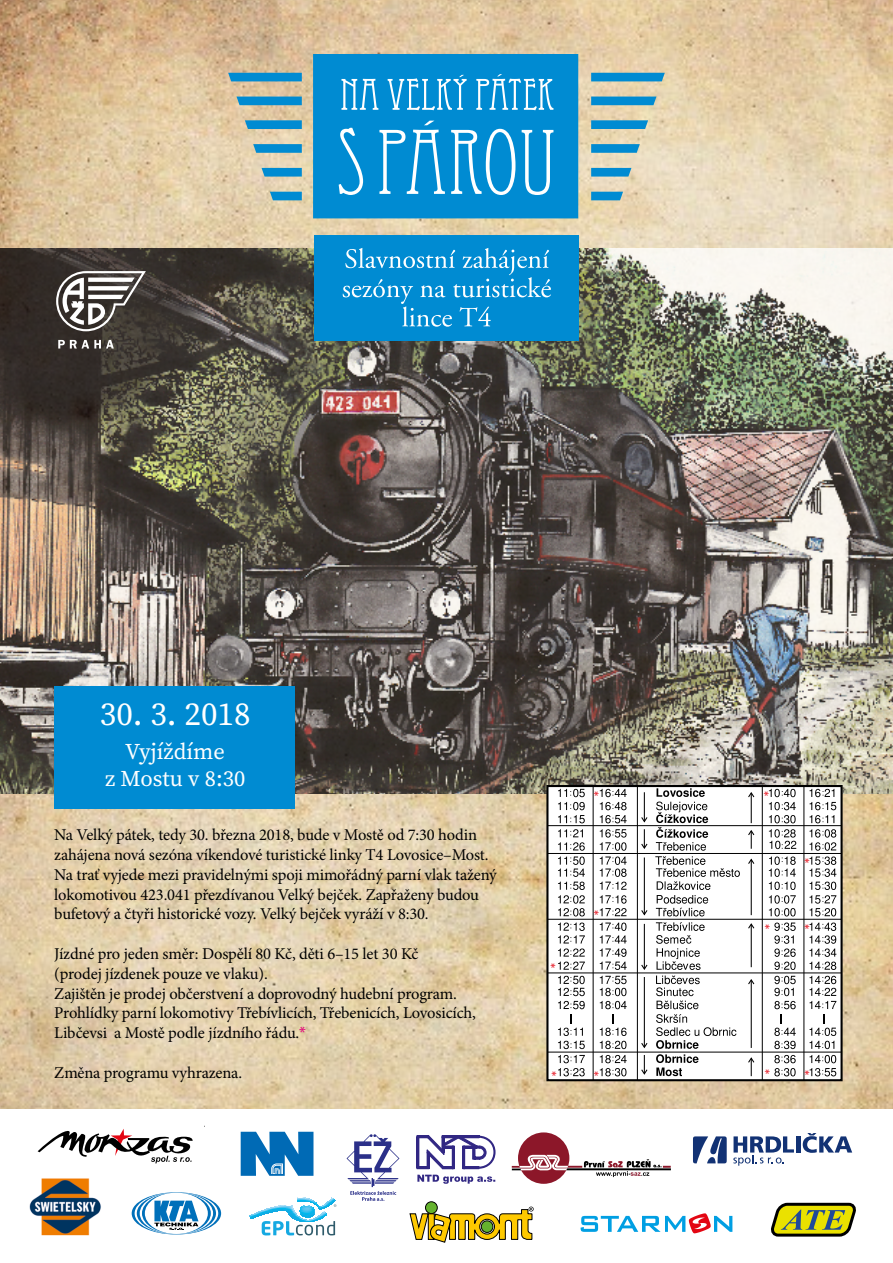
<style>
.page{position:relative;width:893px;height:1263px;background:#fff}
.page>*{position:absolute;margin:0;border:0;box-sizing:border-box;transform-origin:0 0}
.t1{font:33px "Source Serif Pro";color:#fff}
.t2{font:22.5px/27px "Source Serif Pro";color:#fff;text-align:center}
.t3{font:16.5px/19.8px "Minion Pro";letter-spacing:-.01em;color:#000}
.t4{font:12.45px "Myriad Pro";color:#e30613}
.s1{font-family:"Myriad Pro";color:#e6007d}
</style>
<div class="page">
<img style="left:0;top:0;width:893px;height:1109px">
<img style="left:0;top:248px;width:893px;height:545px">
<div style="left:547px;top:786px;width:295px;height:294px;background:#fff"></div>
<div style="left:546px;top:785px;width:297px;height:296px;border:2px solid #000"></div>
<svg style="left:655px;top:788px;width:85px;height:128px"></svg>
<svg style="left:656px;top:922px;width:80px;height:154px"></svg>
<svg style="left:558px;top:789px;width:27px;height:34px"></svg>
<svg style="left:558px;top:829px;width:27px;height:87px"></svg>
<svg style="left:558px;top:922px;width:27px;height:48px"></svg>
<svg style="left:558px;top:976px;width:27px;height:73px"></svg>
<svg style="left:558px;top:1055px;width:27px;height:21px"></svg>
<svg style="left:600px;top:789px;width:27px;height:34px"></svg>
<svg style="left:600px;top:829px;width:27px;height:87px"></svg>
<svg style="left:600px;top:922px;width:27px;height:48px"></svg>
<svg style="left:600px;top:976px;width:27px;height:73px"></svg>
<svg style="left:600px;top:1055px;width:27px;height:21px"></svg>
<svg style="left:769px;top:789px;width:27px;height:34px"></svg>
<svg style="left:769px;top:829px;width:27px;height:20px"></svg>
<svg style="left:769px;top:856px;width:27px;height:60px"></svg>
<svg style="left:774px;top:922px;width:22px;height:48px"></svg>
<svg style="left:774px;top:1055px;width:22px;height:21px"></svg>
<svg style="left:809px;top:789px;width:27px;height:34px"></svg>
<svg style="left:809px;top:829px;width:27px;height:87px"></svg>
<svg style="left:809px;top:922px;width:27px;height:48px"></svg>
<svg style="left:809px;top:1055px;width:27px;height:21px"></svg>
<svg style="left:774px;top:976px;width:22px;height:73px"></svg>
<svg style="left:809px;top:976px;width:27px;height:73px"></svg>
<svg style="left:748px;top:792px;width:7px;height:31px"></svg>
<hr style="left:547px;top:1052px;width:295px;height:1px;background:#000">
<hr style="left:547px;top:973px;width:295px;height:1px;background:#000">
<hr style="left:547px;top:919px;width:295px;height:1px;background:#000">
<hr style="left:547px;top:853px;width:295px;height:1px;background:#000">
<hr style="left:547px;top:825px;width:295px;height:1px;background:#000">
<svg style="left:641px;top:792px;width:7px;height:31px"></svg>
<hr style="left:804px;top:786px;width:1px;height:294px;background:#000">
<hr style="left:762px;top:786px;width:1px;height:294px;background:#000">
<hr style="left:637px;top:786px;width:1px;height:294px;background:#000">
<hr style="left:593px;top:786px;width:1px;height:294px;background:#000">
<svg style="left:641px;top:829px;width:7px;height:20px"></svg>
<hr style="left:644px;top:857px;width:1px;height:57px;background:#000">
<svg style="left:641px;top:909px;width:7px;height:7px"></svg>
<hr style="left:644px;top:924px;width:1px;height:44px;background:#000">
<svg style="left:641px;top:963px;width:7px;height:7px"></svg>
<hr style="left:644px;top:977px;width:1px;height:69px;background:#000">
<svg style="left:641px;top:1042px;width:7px;height:7px"></svg>
<svg style="left:641px;top:1055px;width:7px;height:20px"></svg>
<svg style="left:748px;top:830px;width:7px;height:19px"></svg>
<hr style="left:751px;top:860px;width:1px;height:55px;background:#000">
<svg style="left:748px;top:858px;width:7px;height:7px"></svg>
<hr style="left:751px;top:925px;width:1px;height:42px;background:#000">
<svg style="left:748px;top:923px;width:7px;height:7px"></svg>
<hr style="left:751px;top:981px;width:1px;height:67px;background:#000">
<svg style="left:748px;top:979px;width:7px;height:6px"></svg>
<svg style="left:748px;top:1057px;width:7px;height:19px"></svg>
<div style="left:314px;top:235px;width:264px;height:105px;background:#008bd2"></div>
<svg style="left:343px;top:248px;width:208px;height:79px"></svg>
<svg style="left:228px;top:54px;width:437px;height:164px;background:#72adc0"></svg>
<svg style="left:339px;top:74px;width:214px;height:121px;background:#2ea0da"></svg>
<div style="left:54px;top:686px;width:241px;height:122px;background:#008bd2"></div>
<svg style="left:771px;top:1202px;width:85px;height:35px;background:#a0a133"></svg>
<svg style="left:417px;top:1135px;width:79px;height:49px"></svg>
<svg style="left:693px;top:1136px;width:34px;height:27px"></svg>
<hr style="left:796px;top:1136px;width:4px;height:16px;background:#123274">
<svg style="left:733px;top:1136px;width:61px;height:30px"></svg>
<svg style="left:803px;top:1133px;width:49px;height:20px"></svg>
<svg style="left:346px;top:1134px;width:53px;height:67px"></svg>
<div style="left:518px;top:1132px;width:51px;height:52px;background:#8c1729;border-radius:50%"></div>
<svg style="left:512px;top:1155px;width:159px;height:22px"></svg>
<img style="left:29px;top:1178px;width:72px;height:58px">
<svg style="left:425px;top:1202px;width:12px;height:11px"></svg>
<div style="left:425px;top:1201px;width:13px;height:13px;border:1px solid #000;border-radius:50%"></div>
<svg style="left:409px;top:1206px;width:125px;height:37px"></svg>
<svg style="left:38px;top:1129px;width:155px;height:34px"></svg>
<svg style="left:132px;top:1192px;width:89px;height:42px"></svg>
<svg style="left:135px;top:1192px;width:83px;height:42px"></svg>
<svg style="left:137px;top:1192px;width:79px;height:42px"></svg>
<svg style="left:140px;top:1192px;width:73px;height:42px"></svg>
<svg style="left:142px;top:1192px;width:69px;height:42px"></svg>
<div style="left:145px;top:1193px;width:63px;height:41px;background:#fff;border-radius:50%"></div>
<svg style="left:154px;top:1200px;width:44px;height:30px"></svg>
<svg style="left:581px;top:1213px;width:151px;height:20px"></svg>
<svg style="left:56px;top:271px;width:90px;height:60px"></svg>
<svg style="left:58px;top:340px;width:56px;height:8px"></svg>
<svg style="left:241px;top:1132px;width:72px;height:44px"></svg>
<svg style="left:250px;top:1197px;width:86px;height:38px"></svg>
<h1 class="t1" style="left:100px;top:692px;width:152px">30. 3. 2018</h1>
<h2 class="t2" style="left:105px;top:738px;width:142px">Vyjíždíme<br>z Mostu v 8:30</h2>
<p class="t3" style="left:54px;top:825px;width:444px">Na Velký pátek, tedy 30. března 2018, bude v Mostě od 7:30 hodin zahájena nová sezóna víkendové turistické linky T4 Lovosice–Most.<br>Na trať vyjede mezi pravidelnými spoji mimořádný parní vlak tažený lokomotivou 423.041 přezdívanou Velký bejček. Zapřaženy budou bufetový a čtyři historické vozy. Velký bejček vyráží v 8:30.</p>
<p class="t3" style="left:54px;top:944px;width:423px">Jízdné pro jeden směr: Dospělí 80 Kč, děti 6–15 let 30 Kč<br>(prodej jízdenek pouze ve vlaku).<br>Zajištěn je prodej občerstvení a doprovodný hudební program.<br>Prohlídky parní lokomotivy Třebívlicích, Třebenicích, Lovosicích, Libčevsi a Mostě podle jízdního řádu.<span class="s1">*</span></p>
<p class="t3" style="left:54px;top:1063px;width:189px">Změna programu vyhrazena.</p>
<p class="t4" style="left:594px;top:788px;width:7px">*</p>
<p class="t4" style="left:551px;top:960px;width:7px">*</p>
<p class="t4" style="left:594px;top:907px;width:7px">*</p>
<p class="t4" style="left:551px;top:1068px;width:7px">*</p>
<p class="t4" style="left:594px;top:1068px;width:7px">*</p>
<p class="t4" style="left:764px;top:788px;width:7px">*</p>
<p class="t4" style="left:804px;top:855px;width:7px">*</p>
<p class="t4" style="left:765px;top:921px;width:7px">*</p>
<p class="t4" style="left:804px;top:921px;width:7px">*</p>
<p class="t4" style="left:765px;top:1066px;width:7px">*</p>
<p class="t4" style="left:804px;top:1067px;width:7px">*</p>
</div>
